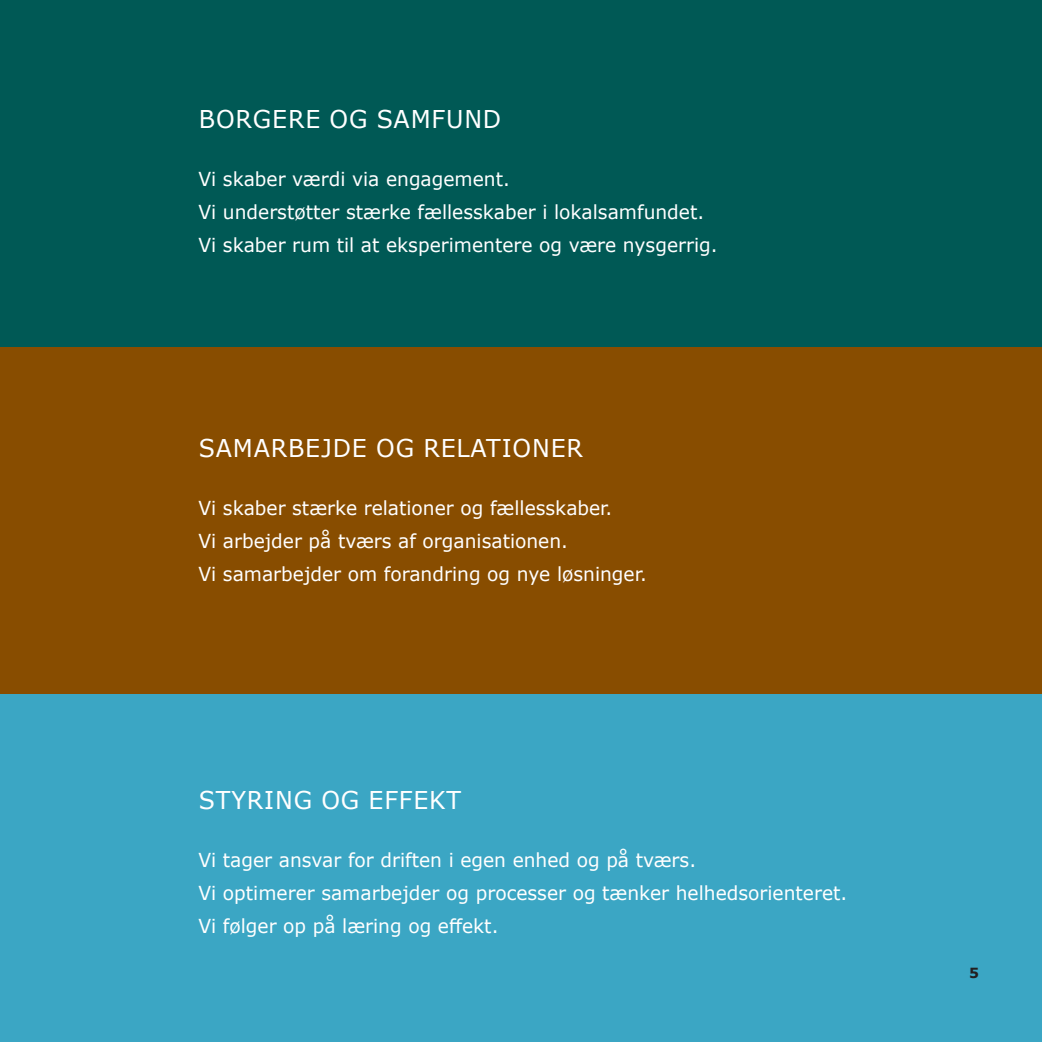
<style>
.page{position:relative;width:1042px;height:1042px;background:#fff}
.page>*{position:absolute;margin:0;border:0;box-sizing:border-box;transform-origin:0 0}
.Paragraph_Style_1{font:24.5px "Verdana";letter-spacing:.035em;color:#fff}
.Paragraph_Style_1-2{font:19.25px "Verdana";color:#fff}
.t1{font:700 14px "Verdana";color:#231f20}
</style>
<div class="page">
<div style="left:0;top:0;width:1042px;height:347px;background:#005955"></div>
<div style="left:0;top:347px;width:1042px;height:347px;background:#884d00"></div>
<div style="left:0;top:694px;width:1042px;height:348px;background:#3ba6c4"></div>
<p class="Paragraph_Style_1" style="left:199px;top:102px;width:304px">BORGERE OG SAMFUND</p>
<p class="Paragraph_Style_1-2" style="left:198px;top:165px;width:313px">Vi skaber værdi via engagement.</p>
<p class="Paragraph_Style_1-2" style="left:198px;top:199px;width:507px">Vi understøtter stærke fællesskaber i lokalsamfundet.</p>
<p class="Paragraph_Style_1-2" style="left:198px;top:232px;width:521px">Vi skaber rum til at eksperimentere og være nysgerrig.</p>
<p class="Paragraph_Style_1" style="left:199px;top:431px;width:386px">SAMARBEJDE OG RELATIONER</p>
<p class="Paragraph_Style_1-2" style="left:198px;top:494px;width:415px">Vi skaber stærke relationer og fællesskaber.</p>
<p class="Paragraph_Style_1-2" style="left:198px;top:528px;width:371px">Vi arbejder på tværs af organisationen.</p>
<p class="Paragraph_Style_1-2" style="left:198px;top:561px;width:450px">Vi samarbejder om forandring og nye løsninger.</p>
<p class="Paragraph_Style_1" style="left:199px;top:783px;width:264px">STYRING OG EFFEKT</p>
<p class="Paragraph_Style_1-2" style="left:198px;top:846px;width:499px">Vi tager ansvar for driften i egen enhed og på tværs.</p>
<p class="Paragraph_Style_1-2" style="left:198px;top:879px;width:650px">Vi optimerer samarbejder og processer og tænker helhedsorienteret.</p>
<p class="Paragraph_Style_1-2" style="left:198px;top:913px;width:301px">Vi følger op på læring og effekt.</p>
<p class="t1" style="left:969px;top:963px;width:11px">5</p>
</div>
